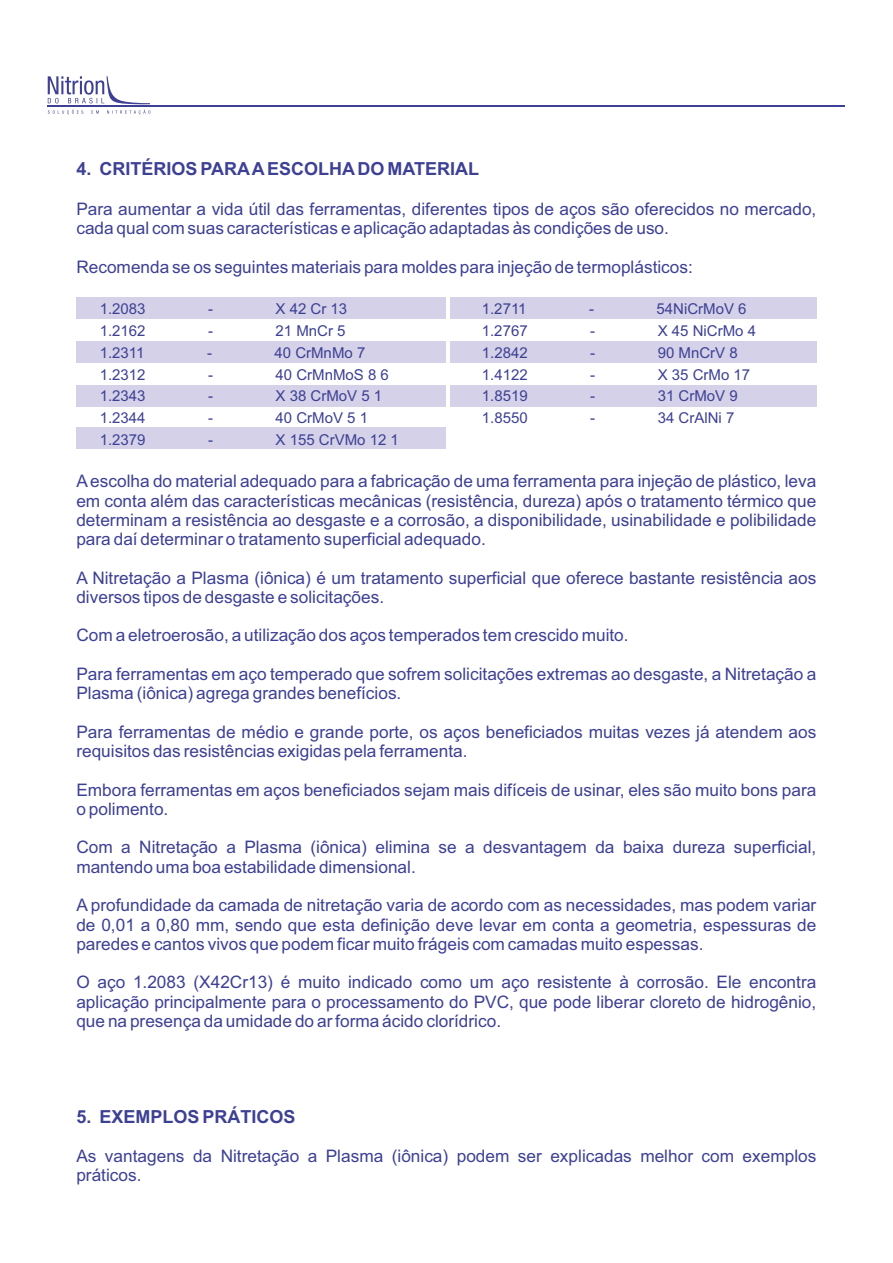
<style>
.page{position:relative;width:893px;height:1263px;background:#fff}
.page>*{position:absolute;margin:0;border:0;box-sizing:border-box;transform-origin:0 0}
.t1{font:700 18px "Arial";color:#3d4094}
.t2{font:17.25px/19.2px "Arial";color:#3d4094}
.t3{font:15px "Arial";color:#3d4094}
</style>
<div class="page">
<div style="left:76px;top:427px;width:370px;height:22px;background:#d4d1e8"></div>
<div style="left:76px;top:385px;width:740px;height:21px;background:#d4d1e8"></div>
<div style="left:76px;top:341px;width:740px;height:21px;background:#d4d1e8"></div>
<div style="left:76px;top:297px;width:740px;height:21px;background:#d4d1e8"></div>
<hr style="left:446px;top:289px;width:3px;height:160px;background:#fff">
<hr style="left:48px;top:105px;width:797px;height:2px;background:#3d4094">
<svg style="left:48px;top:110px;width:102px;height:5px"></svg>
<svg style="left:48px;top:76px;width:102px;height:28px"></svg>
<p class="t1" style="left:76px;top:162px;width:404px">4. CRITÉRIOS PARAAESCOLHADO MATERIAL</p>
<p class="t2" style="left:76px;top:201px;width:741px">Para aumentar a vida útil das ferramentas, diferentes tipos de aços são oferecidos no mercado, cada qual com suas características e aplicação adaptadas às condições de uso.</p>
<p class="t2" style="left:76px;top:258px;width:618px">Recomenda se os seguintes materiais para moldes para injeção de termoplásticos:</p>
<p class="t3" style="left:100px;top:303px;width:47px">1.2083</p>
<p class="t3" style="left:208px;top:303px;width:6px">-</p>
<p class="t3" style="left:276px;top:303px;width:73px">X 42 Cr 13</p>
<p class="t3" style="left:100px;top:325px;width:47px">1.2162</p>
<p class="t3" style="left:208px;top:325px;width:6px">-</p>
<p class="t3" style="left:276px;top:325px;width:72px">21 MnCr 5</p>
<p class="t3" style="left:100px;top:347px;width:46px">1.2311</p>
<p class="t3" style="left:207px;top:347px;width:6px">-</p>
<p class="t3" style="left:274px;top:347px;width:92px">40 CrMnMo 7</p>
<p class="t3" style="left:100px;top:369px;width:47px">1.2312</p>
<p class="t3" style="left:208px;top:369px;width:6px">-</p>
<p class="t3" style="left:276px;top:369px;width:115px">40 CrMnMoS 8 6</p>
<p class="t3" style="left:100px;top:391px;width:47px">1.2343</p>
<p class="t3" style="left:208px;top:391px;width:6px">-</p>
<p class="t3" style="left:276px;top:391px;width:108px">X 38 CrMoV 5 1</p>
<p class="t3" style="left:100px;top:412px;width:47px">1.2344</p>
<p class="t3" style="left:208px;top:412px;width:6px">-</p>
<p class="t3" style="left:276px;top:412px;width:94px">40 CrMoV 5 1</p>
<p class="t3" style="left:100px;top:434px;width:47px">1.2379</p>
<p class="t3" style="left:208px;top:434px;width:6px">-</p>
<p class="t3" style="left:276px;top:434px;width:125px">X 155 CrVMo 12 1</p>
<p class="t3" style="left:482px;top:303px;width:46px">1.2711</p>
<p class="t3" style="left:589px;top:303px;width:6px">-</p>
<p class="t3" style="left:657px;top:303px;width:92px">54NiCrMoV 6</p>
<p class="t3" style="left:482px;top:325px;width:47px">1.2767</p>
<p class="t3" style="left:590px;top:325px;width:6px">-</p>
<p class="t3" style="left:658px;top:325px;width:100px">X 45 NiCrMo 4</p>
<p class="t3" style="left:482px;top:347px;width:47px">1.2842</p>
<p class="t3" style="left:590px;top:347px;width:6px">-</p>
<p class="t3" style="left:658px;top:347px;width:82px">90 MnCrV 8</p>
<p class="t3" style="left:482px;top:369px;width:47px">1.4122</p>
<p class="t3" style="left:590px;top:369px;width:6px">-</p>
<p class="t3" style="left:658px;top:369px;width:94px">X 35 CrMo 17</p>
<p class="t3" style="left:482px;top:391px;width:47px">1.8519</p>
<p class="t3" style="left:590px;top:391px;width:6px">-</p>
<p class="t3" style="left:658px;top:391px;width:82px">31 CrMoV 9</p>
<p class="t3" style="left:482px;top:412px;width:47px">1.8550</p>
<p class="t3" style="left:590px;top:412px;width:6px">-</p>
<p class="t3" style="left:658px;top:412px;width:78px">34 CrAlNi 7</p>
<p class="t2" style="left:76px;top:473px;width:741px;text-align:justify">Aescolha do material adequado para a fabricação de uma ferramenta para injeção de plástico, leva em conta além das características mecânicas (resistência, dureza) após o tratamento térmico que determinam a resistência ao desgaste e a corrosão, a disponibilidade, usinabilidade e polibilidade para daí determinar o tratamento superficial adequado.</p>
<p class="t2" style="left:76px;top:569px;width:741px">A Nitretação a Plasma (iônica) é um tratamento superficial que oferece bastante resistência aos diversos tipos de desgaste e solicitações.</p>
<p class="t2" style="left:76px;top:627px;width:554px">Com a eletroerosão, a utilização dos aços temperados tem crescido muito.</p>
<p class="t2" style="left:76px;top:666px;width:741px">Para ferramentas em aço temperado que sofrem solicitações extremas ao desgaste, a Nitretação a<br>Plasma (iônica) agrega grandes benefícios.</p>
<p class="t2" style="left:76px;top:724px;width:741px">Para ferramentas de médio e grande porte, os aços beneficiados muitas vezes já atendem aos requisitos das resistências exigidas pela ferramenta.</p>
<p class="t2" style="left:76px;top:781px;width:741px">Embora ferramentas em aços beneficiados sejam mais difíceis de usinar, eles são muito bons para o polimento.</p>
<p class="t2" style="left:76px;top:839px;width:741px">Com a Nitretação a Plasma (iônica) elimina se a desvantagem da baixa dureza superficial, mantendo uma boa estabilidade dimensional.</p>
<p class="t2" style="left:76px;top:897px;width:741px;text-align:justify">A profundidade da camada de nitretação varia de acordo com as necessidades, mas podem variar de 0,01 a 0,80 mm, sendo que esta definição deve levar em conta a geometria, espessuras de paredes e cantos vivos que podem ficar muito frágeis com camadas muito espessas.</p>
<p class="t2" style="left:76px;top:974px;width:741px;text-align:justify">O aço 1.2083 (X42Cr13) é muito indicado como um aço resistente à corrosão. Ele encontra aplicação principalmente para o processamento do PVC, que pode liberar cloreto de hidrogênio, que na presença da umidade do ar forma ácido clorídrico.</p>
<p class="t1" style="left:76px;top:1110px;width:221px">5. EXEMPLOS PRÁTICOS</p>
<p class="t2" style="left:76px;top:1148px;width:741px">As vantagens da Nitretação a Plasma (iônica) podem ser explicadas melhor com exemplos práticos.</p>
</div>
